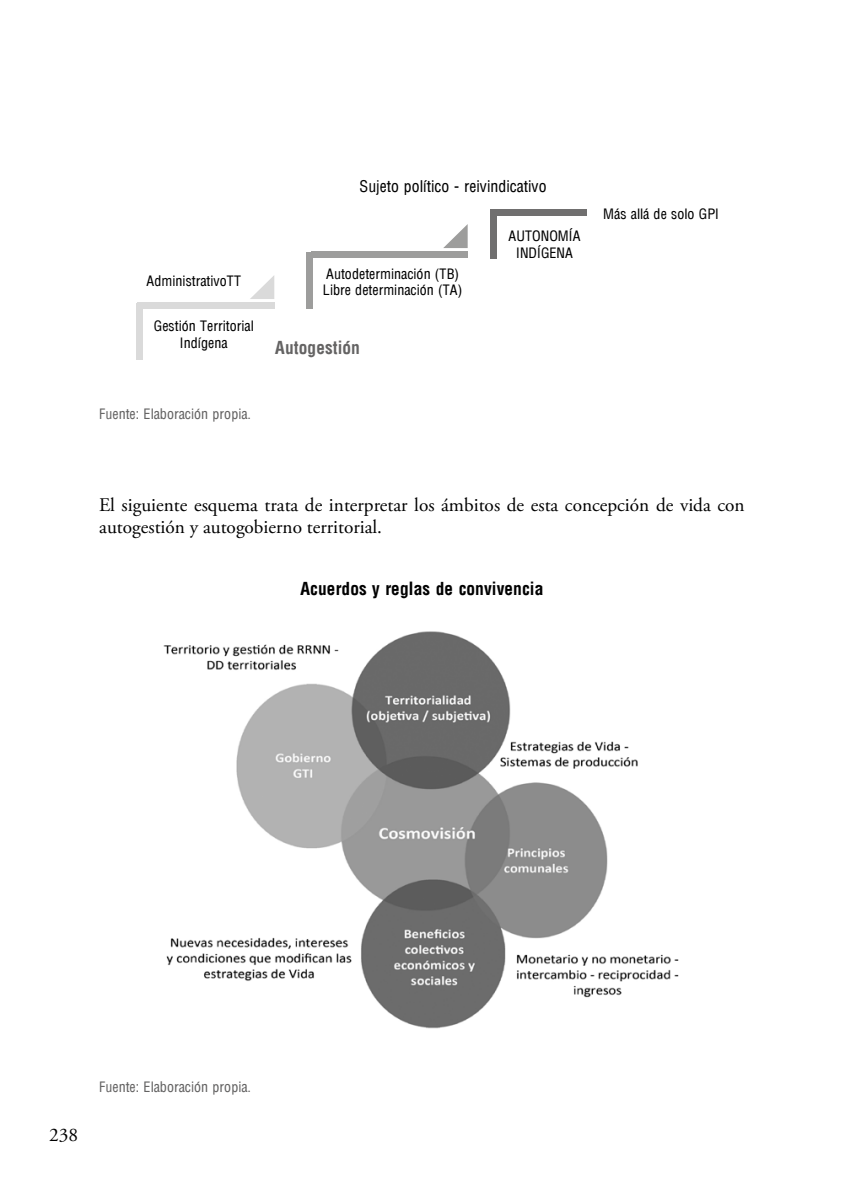
<style>
.page{position:relative;width:844px;height:1191px;background:#fff}
.page>*{position:absolute;margin:0;border:0;box-sizing:border-box;transform-origin:0 0}
.t1{font:19.25px/22.8px "Adobe Garamond Pro";color:#000}
.t2{font:700 17.5px "Arena Condensed";color:#000}
.t3{font:700 17.5px "Arena Condensed";color:#646363}
.t4{font:15.75px "Arena Condensed";color:#000}
.t5{font:14px/16.8px "Arena Condensed";color:#000;text-align:center}
.t6{font:14px "Arena Condensed";color:#646363}
</style>
<div class="page">
<img style="left:163px;top:631px;width:516px;height:398px">
<svg style="left:250px;top:276px;width:24px;height:23px"></svg>
<div style="left:137px;top:303px;width:137px;height:6px;background:#dadada"></div>
<div style="left:136px;top:303px;width:7px;height:56px;background:#dadada"></div>
<svg style="left:443px;top:225px;width:24px;height:23px"></svg>
<div style="left:311px;top:252px;width:156px;height:6px;background:#9d9d9c"></div>
<div style="left:306px;top:252px;width:7px;height:56px;background:#9d9d9c"></div>
<div style="left:491px;top:209px;width:95px;height:7px;background:#706f6f"></div>
<div style="left:490px;top:209px;width:7px;height:50px;background:#706f6f"></div>
<p class="t5" style="left:147px;top:272px;width:96px">AdministrativoTT</p>
<p class="t5" style="left:154px;top:318px;width:101px">Gestión Territorial<br>Indígena</p>
<p class="t6" style="left:99px;top:406px;width:153px">Fuente: Elaboración propia.</p>
<p class="t4" style="left:359px;top:178px;width:188px">Sujeto político - reivindicativo</p>
<p class="t5" style="left:323px;top:265px;width:141px;text-align:left">Autodeterminación (TB)<br>Libre determinación (TA)</p>
<p class="t3" style="left:275px;top:336px;width:86px">Autogestión</p>
<p class="t5" style="left:508px;top:227px;width:73px">AUTONOMÍA<br>INDÍGENA</p>
<p class="t5" style="left:603px;top:206px;width:117px">Más allá de solo GPI</p>
<h1 class="t1" style="left:99px;top:494px;width:646px">El siguiente esquema trata de interpretar los ámbitos de esta concepción de vida con autogestión y autogobierno territorial.</h1>
<p class="t2" style="left:300px;top:578px;width:244px">Acuerdos y reglas de convivencia</p>
<h1 class="t1" style="left:49px;top:1124px;width:30px">238</h1>
<p class="t6" style="left:99px;top:1078px;width:153px">Fuente: Elaboración propia.</p>
</div>
